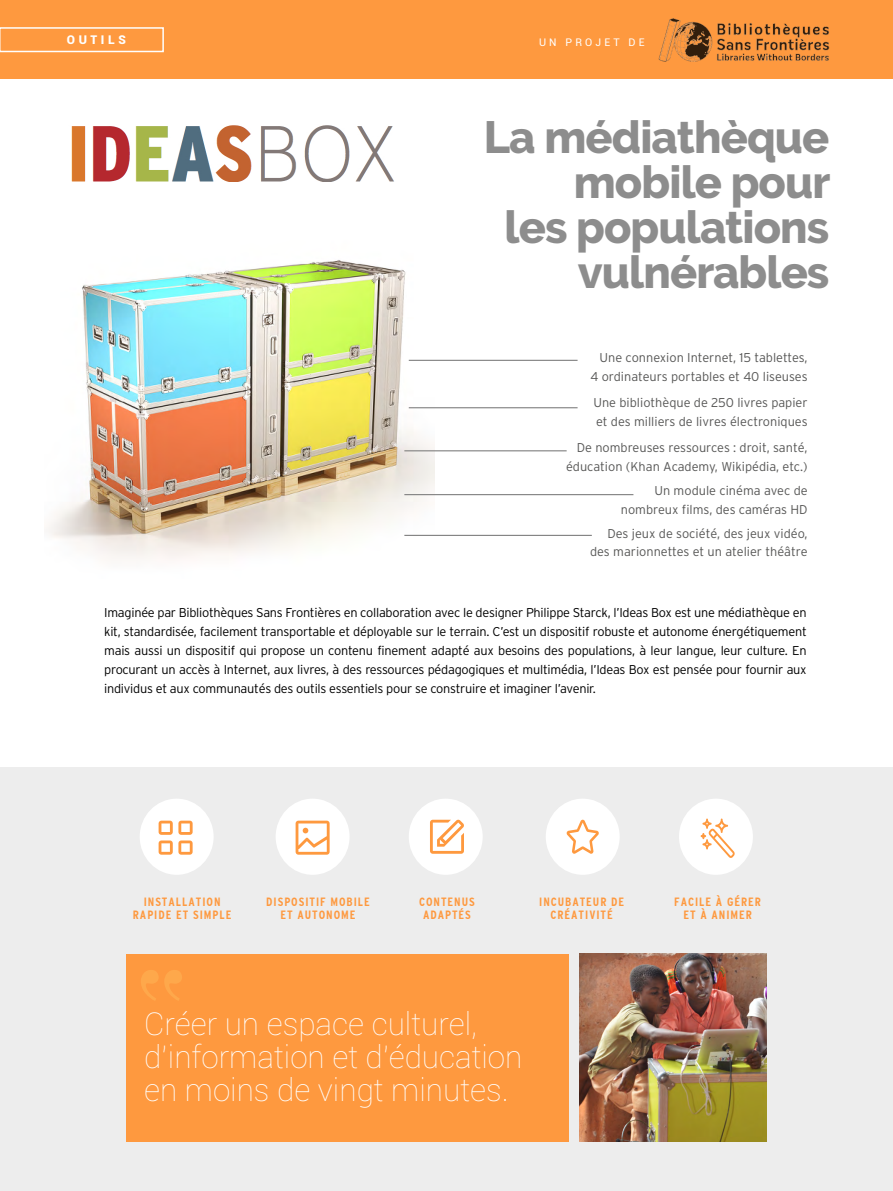
<style>
.page{position:relative;width:893px;height:1191px;background:#fff}
.page>*{position:absolute;margin:0;border:0;box-sizing:border-box;transform-origin:0 0}
.t1{font:800 45px/45px "Raleway";letter-spacing:-.02em;color:#8d8d8d;text-align:right}
.t2{font:100 31.5px/33px "Roboto";color:#fff}
.t3{font:300 12.75px/18.8px "Interstate";letter-spacing:-.02em;color:#000;text-align:justify}
.t4{font:300 12.75px/18.8px "Interstate";color:#575756;text-align:right}
.t5{font:700 12px/13.5px "Interstate Cond Mono";letter-spacing:.08em;color:#fe993f;text-align:center}
.t6{font:900 12px "Roboto";letter-spacing:.3em;color:#fff}
.t7{font:10.5px "Roboto";letter-spacing:.3em;color:#fff}
</style>
<div class="page">
<div style="left:0;top:0;width:893px;height:79px;background:#fe993f"></div>
<div style="left:0;top:767px;width:893px;height:424px;background:#ededed"></div>
<div style="left:127px;top:954px;width:442px;height:187px;background:#fe993f"></div>
<div style="left:276px;top:798px;width:74px;height:76px;background:#fff;border-radius:50%"></div>
<div style="left:140px;top:798px;width:74px;height:76px;background:#fff;border-radius:50%"></div>
<div style="left:409px;top:798px;width:74px;height:76px;background:#fff;border-radius:50%"></div>
<div style="left:546px;top:798px;width:74px;height:76px;background:#fff;border-radius:50%"></div>
<div style="left:679px;top:798px;width:74px;height:76px;background:#fff;border-radius:50%"></div>
<svg style="left:296px;top:820px;width:34px;height:34px"></svg>
<svg style="left:159px;top:820px;width:34px;height:34px"></svg>
<svg style="left:430px;top:819px;width:34px;height:34px"></svg>
<svg style="left:566px;top:819px;width:33px;height:34px"></svg>
<svg style="left:701px;top:818px;width:34px;height:40px"></svg>
<img style="left:579px;top:954px;width:188px;height:187px">
<img style="left:71px;top:125px;width:323px;height:57px">
<img style="left:48px;top:260px;width:386px;height:299px">
<img style="left:658px;top:18px;width:171px;height:44px">
<svg style="left:0;top:27px;width:164px;height:25px"></svg>
<hr style="left:404px;top:535px;width:188px;height:1px;background:#808080">
<hr style="left:404px;top:450px;width:163px;height:1px;background:#808080">
<hr style="left:409px;top:407px;width:169px;height:1px;background:#808080">
<hr style="left:409px;top:360px;width:169px;height:1px;background:#808080">
<hr style="left:404px;top:494px;width:229px;height:1px;background:#808080">
<svg style="left:141px;top:970px;width:41px;height:30px"></svg>
<p class="t6" style="left:67px;top:32px;width:61px">OUTILS</p>
<p class="t7" style="left:539px;top:35px;width:107px">UN PROJET DE</p>
<h1 class="t1" style="left:484px;top:115px;width:348px">La médiathèque mobile pour<br>les populations vulnérables</h1>
<p class="t4" style="left:590px;top:348px;width:219px">Une connexion Internet, 15 tablettes,<br>4 ordinateurs portables et 40 liseuses</p>
<p class="t4" style="left:593px;top:393px;width:216px;text-align:left">Une bibliothèque de 250 livres papier et des milliers de livres électroniques</p>
<p class="t4" style="left:566px;top:438px;width:243px">De nombreuses ressources : droit, santé, éducation (Khan Academy, Wikipédia, etc.)</p>
<p class="t4" style="left:621px;top:481px;width:188px">Un module cinéma avec de nombreux films, des caméras HD</p>
<p class="t4" style="left:590px;top:523px;width:219px">Des jeux de société, des jeux vidéo, des marionnettes et un atelier théâtre</p>
<p class="t3" style="left:104px;top:603px;width:704px">Imaginée par Bibliothèques Sans Frontières en collaboration avec le designer Philippe Starck, l’Ideas Box est une médiathèque en kit, standardisée, facilement transportable et déployable sur le terrain. C’est un dispositif robuste et autonome énergétiquement mais aussi un dispositif qui propose un contenu finement adapté aux besoins des populations, à leur langue, leur culture. En procurant un accès à Internet, aux livres, à des ressources pédagogiques et multimédia, l’Ideas Box est pensée pour fournir aux individus et aux communautés des outils essentiels pour se construire et imaginer l’avenir.</p>
<p class="t5" style="left:133px;top:894px;width:100px">INSTALLATION<br>RAPIDE ET SIMPLE</p>
<p class="t5" style="left:539px;top:894px;width:87px">INCUBATEUR DE<br>CRÉATIVITÉ</p>
<p class="t5" style="left:674px;top:894px;width:88px">FACILE À GÉRER<br>ET À ANIMER</p>
<p class="t5" style="left:266px;top:894px;width:105px">DISPOSITIF MOBILE<br>ET AUTONOME</p>
<p class="t5" style="left:419px;top:894px;width:57px">CONTENUS<br>ADAPTÉS</p>
<h2 class="t2" style="left:144px;top:1006px;width:380px">Créer un espace culturel, d’information et d’éducation en moins de vingt minutes.</h2>
</div>
